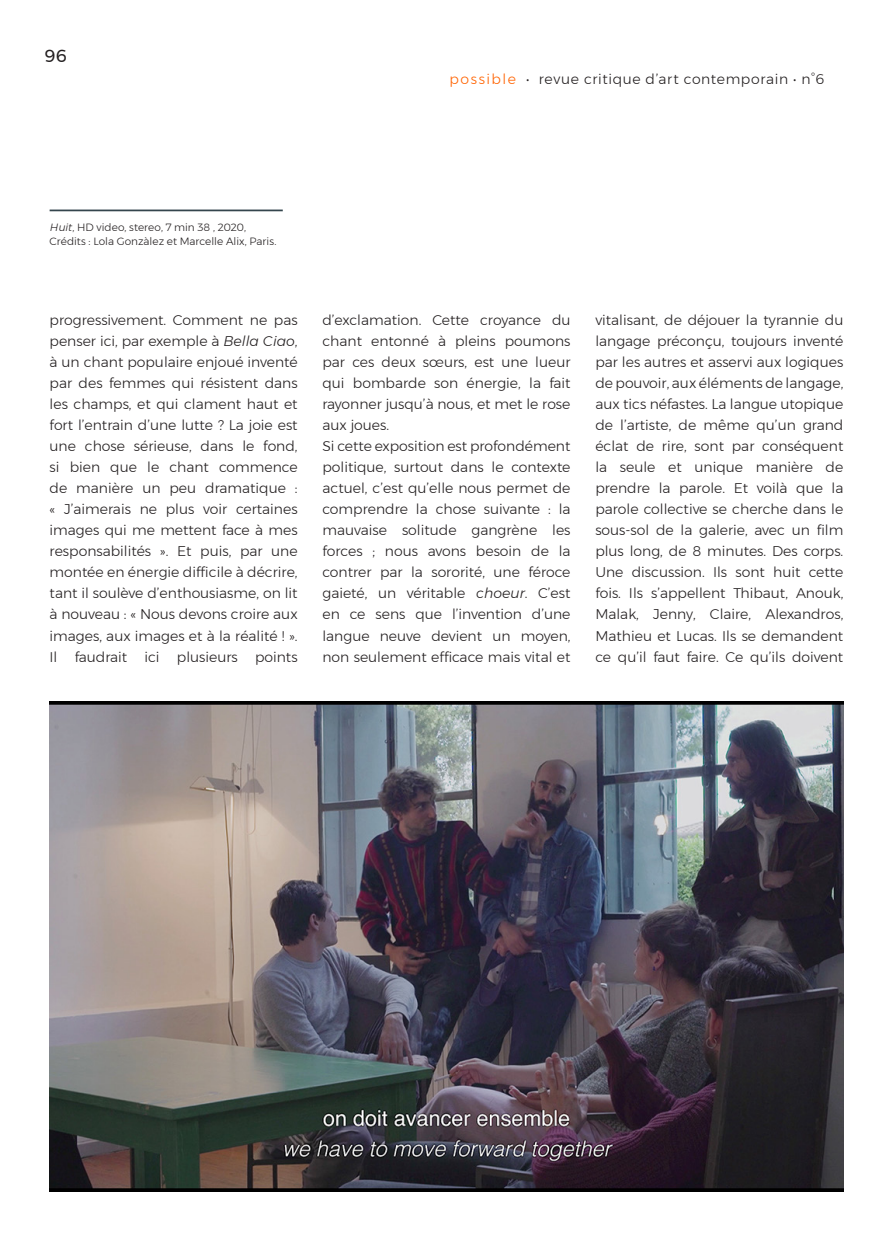
<style>
.page{position:relative;width:893px;height:1241px;background:#fff}
.page>*{position:absolute;margin:0;border:0;box-sizing:border-box;transform-origin:0 0}
.t1{font:17.5px "Montserrat";color:#231f20}
.t2{font:300 14px/21px "Montserrat";color:#231f20;text-align:justify}
.t3{font:300 14px "Montserrat";letter-spacing:.045em;color:#231f20}
.Entretien_légendes{font:300 10.5px/14px "Montserrat";color:#231f20}
.s1{font-style:italic}
.s2{color:#ff6300}
</style>
<div class="page">
<img style="left:50px;top:701px;width:793px;height:490px">
<hr style="left:50px;top:209px;width:233px;height:2px;background:#34454d">
<p class="t1" style="left:45px;top:42px;width:24px">96</p>
<p class="Entretien_légendes" style="left:50px;top:220px;width:228px"><span class="s1">Huit</span>, HD video, stereo, 7 min 38 , 2020,<br>Crédits : Lola Gonzàlez et Marcelle Alix, Paris.</p>
<p class="t3" style="left:449px;top:69px;width:376px"><span class="s2">possible</span> • revue critique d’art contemporain • n°6</p>
<p class="t2" style="left:50px;top:309px;width:250px">progressivement. Comment ne pas penser ici, par exemple à <span class="s1">Bella Ciao</span>, à un chant populaire enjoué inventé par des femmes qui résistent dans les champs, et qui clament haut et fort l’entrain d’une lutte ? La joie est une chose sérieuse, dans le fond, si bien que le chant commence de manière un peu dramatique : « J’aimerais ne plus voir certaines images qui me mettent face à mes responsabilités ». Et puis, par une montée en énergie difficile à décrire, tant il soulève d’enthousiasme, on lit à nouveau : « Nous devons croire aux images, aux images et à la réalité ! ».<br>Il faudrait ici plusieurs points</p>
<p class="t2" style="left:322px;top:309px;width:250px">d’exclamation. Cette croyance du chant entonné à pleins poumons par ces deux sœurs, est une lueur qui bombarde son énergie, la fait rayonner jusqu’à nous, et met le rose aux joues.</p>
<p class="t2" style="left:322px;top:435px;width:250px">Si cette exposition est profondément politique, surtout dans le contexte actuel, c’est qu’elle nous permet de comprendre la chose suivante : la mauvaise solitude gangrène les forces ; nous avons besoin de la contrer par la sororité, une féroce gaieté, un véritable <span class="s1">choeur</span>. C’est en ce sens que l’invention d’une langue neuve devient un moyen, non seulement efficace mais vital et</p>
<p class="t2" style="left:595px;top:309px;width:250px">vitalisant, de déjouer la tyrannie du langage préconçu, toujours inventé par les autres et asservi aux logiques de pouvoir, aux éléments de langage, aux tics néfastes. La langue utopique de l’artiste, de même qu’un grand éclat de rire, sont par conséquent la seule et unique manière de prendre la parole. Et voilà que la parole collective se cherche dans le sous-sol de la galerie, avec un film plus long, de 8 minutes. Des corps.<br>Une discussion. Ils sont huit cette fois. Ils s’appellent Thibaut, Anouk, Malak, Jenny, Claire, Alexandros, Mathieu et Lucas. Ils se demandent ce qu’il faut faire. Ce qu’ils doivent</p>
</div>
